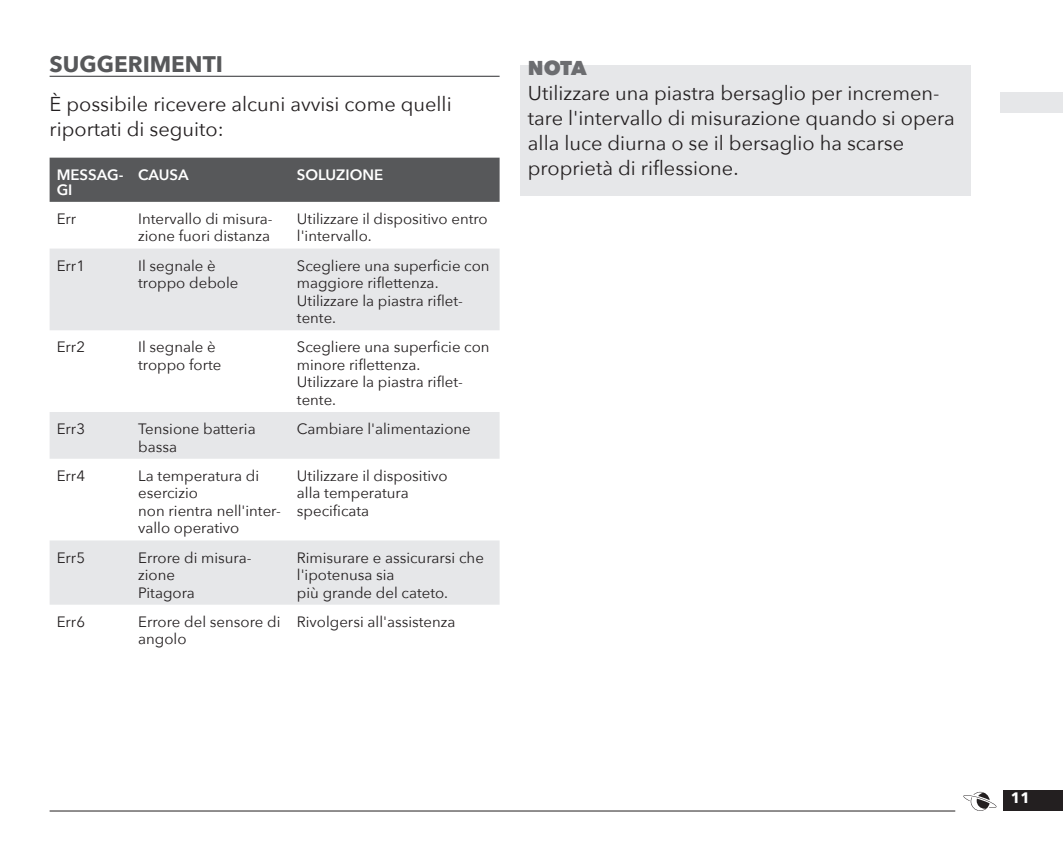
<style>
.page{position:relative;width:1063px;height:851px;background:#fff}
.page>*{position:absolute;margin:0;border:0;box-sizing:border-box;transform-origin:0 0}
.TITLE_-_NIV1{font:700 22.5px "Avenir Next";color:#57585a}
.TEKST_-_NOTE_IMPORTA{font:20px/25px "Avenir Next";color:#231f20}
.TEKST{font:20px/25px "Avenir Next";color:#231f20}
.TITLE_-_NOTE_IMPORTA{font:800 20px "Avenir Next";color:#6c6d70}
.TABLE_TEKST{font:15px/17.5px "Avenir Next";color:#231f20}
.TABLE_HEADER{font:600 15px/15px "Avenir Next";color:#fff}
.t1{font:700 15px "Avenir Next LT Pro";color:#fff}
</style>
<div class="page">
<div style="left:1004px;top:790px;width:59px;height:20px;background:#231f20"></div>
<hr style="left:50px;top:810px;width:905px;height:1px;background:#231f20">
<div style="left:1001px;top:92px;width:62px;height:21px;background:#e6e7e9"></div>
<svg style="left:963px;top:791px;width:34px;height:19px"></svg>
<hr style="left:50px;top:76px;width:450px;height:1px;background:#57585a">
<div style="left:50px;top:158px;width:450px;height:44px;background:#57585a"></div>
<svg style="left:50px;top:248px;width:450px;height:356px;fill:#e6e7e9"></svg>
<div style="left:521px;top:65px;width:450px;height:131px;background:#e6e7e9"></div>
<p class="TITLE_-_NIV1" style="left:50px;top:45px;width:175px">SUGGERIMENTI</p>
<p class="TEKST" style="left:50px;top:91px;width:404px">È possibile ricevere alcuni avvisi come quelli riportati di seguito:</p>
<p class="TABLE_HEADER" style="left:57px;top:167px;width:68px">MESSAG-<br>GI</p>
<p class="TABLE_HEADER" style="left:138px;top:167px;width:52px">CAUSA</p>
<p class="TABLE_HEADER" style="left:297px;top:167px;width:88px">SOLUZIONE</p>
<p class="TABLE_TEKST" style="left:57px;top:209px;width:21px">Err</p>
<p class="TABLE_TEKST" style="left:138px;top:209px;width:136px">Intervallo di misura&shy;zione fuori distanza</p>
<p class="TABLE_TEKST" style="left:297px;top:209px;width:192px">Utilizzare il dispositivo entro l'intervallo.</p>
<p class="TABLE_TEKST" style="left:57px;top:256px;width:30px">Err1</p>
<p class="TABLE_TEKST" style="left:138px;top:256px;width:102px">Il segnale è troppo debole</p>
<p class="TABLE_TEKST" style="left:297px;top:256px;width:194px">Scegliere una superficie con maggiore riflettenza.<br>Utilizzare la piastra riflet&shy;tente.</p>
<p class="TABLE_TEKST" style="left:57px;top:338px;width:30px">Err2</p>
<p class="TABLE_TEKST" style="left:138px;top:338px;width:85px">Il segnale è troppo forte</p>
<p class="TABLE_TEKST" style="left:297px;top:338px;width:194px">Scegliere una superficie con minore riflettenza.<br>Utilizzare la piastra riflet&shy;tente.</p>
<p class="TABLE_TEKST" style="left:57px;top:419px;width:30px">Err3</p>
<p class="TABLE_TEKST" style="left:138px;top:419px;width:119px">Tensione batteria bassa</p>
<p class="TABLE_TEKST" style="left:297px;top:419px;width:175px">Cambiare l'alimentazione</p>
<p class="TABLE_TEKST" style="left:57px;top:466px;width:30px">Err4</p>
<p class="TABLE_TEKST" style="left:138px;top:466px;width:144px">La temperatura di esercizio<br>non rientra nell'inter&shy;vallo operativo</p>
<p class="TABLE_TEKST" style="left:297px;top:466px;width:152px">Utilizzare il dispositivo alla temperatura specificata</p>
<p class="TABLE_TEKST" style="left:57px;top:548px;width:30px">Err5</p>
<p class="TABLE_TEKST" style="left:138px;top:548px;width:115px">Errore di misura&shy;zione<br>Pitagora</p>
<p class="TABLE_TEKST" style="left:297px;top:548px;width:189px">Rimisurare e assicurarsi che l'ipotenusa sia<br>più grande del cateto.</p>
<p class="TABLE_TEKST" style="left:57px;top:612px;width:30px">Err6</p>
<p class="TABLE_TEKST" style="left:138px;top:612px;width:144px">Errore del sensore di angolo</p>
<p class="TABLE_TEKST" style="left:297px;top:612px;width:160px">Rivolgersi all'assistenza</p>
<p class="TITLE_-_NOTE_IMPORTA" style="left:528px;top:55px;width:60px">NOTA</p>
<p class="TEKST_-_NOTE_IMPORTA" style="left:528px;top:79px;width:428px">Utilizzare una piastra bersaglio per incremen&shy;tare l'intervallo di misurazione quando si opera alla luce diurna o se il bersaglio ha scarse proprietà di riflessione.</p>
<p class="t1" style="left:1011px;top:788px;width:21px">11</p>
</div>
